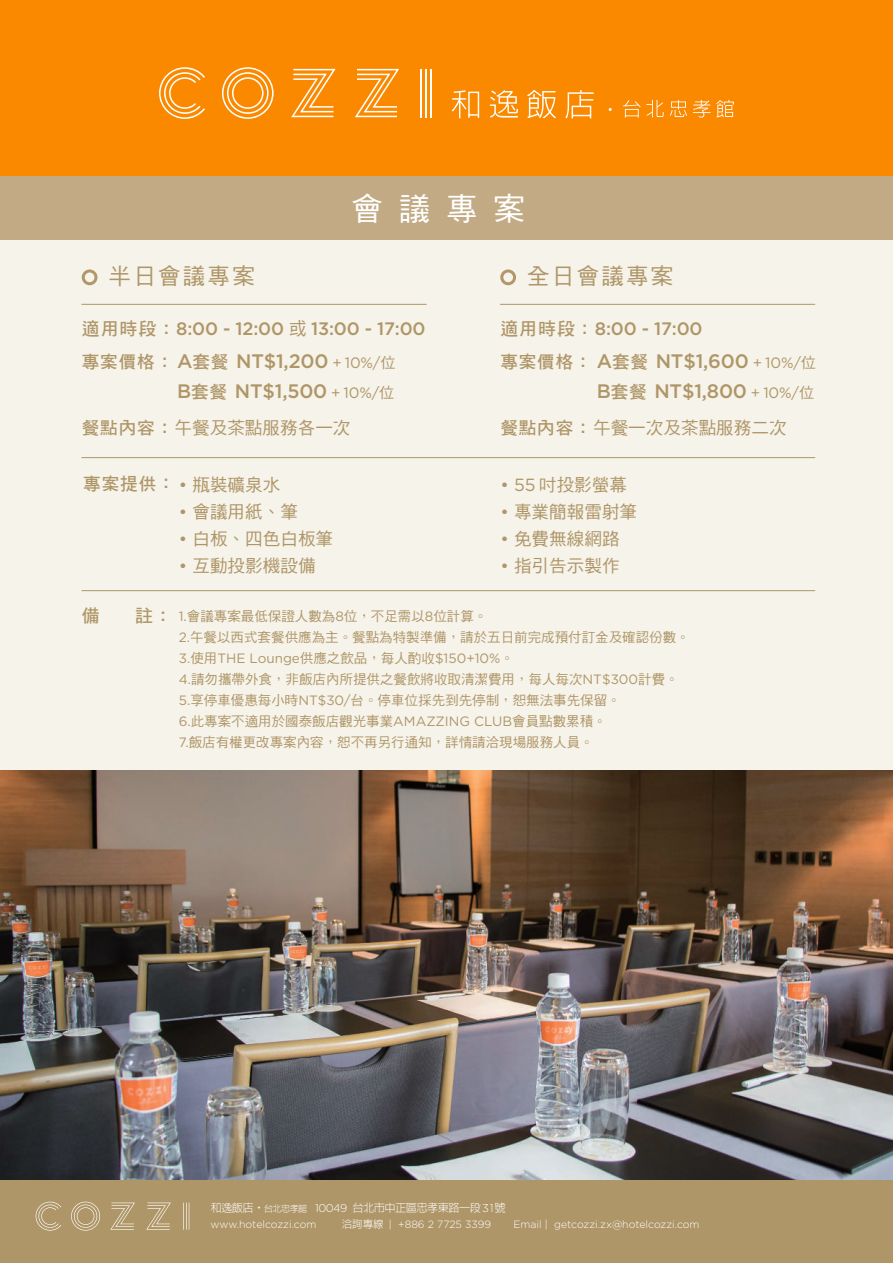
<style>
.page{position:relative;width:893px;height:1263px;background:#f6f3ea}
.page>*{position:absolute;margin:0;border:0;box-sizing:border-box;transform-origin:0 0}
.t1{font:31.5px "DF Hei Std W5";color:#fff}
.t2{font:22.5px "DF Hei Std W5";letter-spacing:.1em;color:#af9668}
.t3{font:500 19.5px/30px "Gotham";letter-spacing:-.01em;color:#af9668}
.t4{font:500 18px "Gotham";letter-spacing:-.01em;color:#af9668}
.t5{font:18px "DF Hei Std W7";color:#af9668}
.t6{font:17.55px "DF Hei Std W5";color:#af9668}
.t7{font:17.55px "DF Hei Std W7";letter-spacing:.05em;color:#af9668}
.t8{font:13.5px/21px "DF Hei Std W5";color:#af9668}
.t9{font:13.5px "Gotham";color:#af9668}
.t10{font:300 11.25px "AR Hei B5";letter-spacing:-.05em;color:#fff}
.t11{font:300 10.5px "Gotham";color:#fff}
.s1{font-family:"DF Hei Std W7";font-weight:400}
.s2{font-family:"DF Hei Std W5";font-weight:400}
.s3{font-size:18px}
.s4{font-family:"DF Hei Std W7";font-weight:400;font-size:17.55px}
.s5{font-weight:400;font-size:15px}
.s6{font-family:"DF Hei Std W5";font-weight:400;font-size:15px}
.s7{font-family:"DF Hei Std W7"}
.s8{font-family:"DF Hei Std W7";font-size:18px}
.s9{font-family:"Gotham"}
.s10{font-family:"DF Hei Std W5"}
.s11{font-size:9px}
.s12{font-family:"AR Hei B5"}
</style>
<div class="page">
<img style="left:0;top:770px;width:893px;height:410px">
<div style="left:0;top:176px;width:893px;height:64px;background:#c1aa84"></div>
<div style="left:0;top:1181px;width:893px;height:82px;background:#af9668"></div>
<svg style="left:36px;top:1202px;width:153px;height:28px"></svg>
<div style="left:0;top:0;width:893px;height:176px;background:#fa8900"></div>
<svg style="left:452px;top:90px;width:27px;height:28px"></svg>
<svg style="left:490px;top:90px;width:28px;height:28px"></svg>
<svg style="left:527px;top:90px;width:29px;height:28px"></svg>
<svg style="left:565px;top:90px;width:29px;height:28px"></svg>
<svg style="left:623px;top:100px;width:41px;height:18px"></svg>
<svg style="left:670px;top:100px;width:17px;height:17px"></svg>
<svg style="left:693px;top:100px;width:17px;height:18px"></svg>
<svg style="left:716px;top:100px;width:18px;height:17px"></svg>
<hr style="left:430px;top:69px;width:2px;height:48px;background:#fff">
<hr style="left:425px;top:69px;width:2px;height:48px;background:#fff">
<svg style="left:159px;top:67px;width:46px;height:52px"></svg>
<svg style="left:355px;top:69px;width:44px;height:48px"></svg>
<hr style="left:421px;top:69px;width:1px;height:48px;background:#fff">
<svg style="left:222px;top:67px;width:52px;height:52px"></svg>
<svg style="left:291px;top:69px;width:45px;height:48px"></svg>
<hr style="left:82px;top:304px;width:344px;height:1px;background:#af9668">
<hr style="left:82px;top:590px;width:733px;height:1px;background:#af9668">
<hr style="left:82px;top:457px;width:733px;height:1px;background:#af9668">
<div style="left:82px;top:269px;width:15px;height:16px;border:3px solid #b19769;border-radius:50%"></div>
<hr style="left:500px;top:304px;width:315px;height:1px;background:#af9668">
<div style="left:500px;top:269px;width:16px;height:16px;border:3px solid #b19769;border-radius:50%"></div>
<h1 class="t1" style="left:352px;top:192px;width:175px">會議專案</h1>
<h2 class="t2" style="left:109px;top:264px;width:148px">半日會議專案</h2>
<h2 class="t2" style="left:527px;top:264px;width:148px">全日會議專案</h2>
<h3 class="t4" style="left:82px;top:317px;width:345px"><span class="s1">適用時段：</span>8:00 - 12:00 <span class="s2">或</span> 13:00 - 17:00</h3>
<p class="t7" style="left:82px;top:352px;width:93px">專案價格<span class="s3">：</span></p>
<h3 class="t4" style="left:500px;top:317px;width:204px"><span class="s1">適用時段：</span>8:00 - 17:00</h3>
<p class="t7" style="left:500px;top:352px;width:93px">專案價格<span class="s3">：</span></p>
<h3 class="t3" style="left:177px;top:346px;width:220px">A<span class="s4">套餐</span> NT$1,200 <span class="s5">+ 10%/</span><span class="s6">位<br></span>B<span class="s4">套餐</span> NT$1,500 <span class="s5">+ 10%/</span><span class="s6">位</span></h3>
<h3 class="t3" style="left:597px;top:346px;width:220px">A<span class="s4">套餐</span> NT$1,600 <span class="s5">+ 10%/</span><span class="s6">位<br></span>B<span class="s4">套餐</span> NT$1,800 <span class="s5">+ 10%/</span><span class="s6">位</span></h3>
<p class="t6" style="left:82px;top:418px;width:270px"><span class="s7">餐點內容</span><span class="s8">：</span>午餐及茶點服務各一次</p>
<p class="t6" style="left:83px;top:475px;width:199px"><span class="s7">專案提供</span><span class="s8">：</span> <span class="s9">•</span> 瓶裝礦泉水</p>
<p class="t6" style="left:179px;top:502px;width:121px"><span class="s9">•</span> 會議用紙、筆</p>
<p class="t6" style="left:179px;top:529px;width:156px"><span class="s9">•</span> 白板、四色白板筆</p>
<p class="t6" style="left:179px;top:556px;width:138px"><span class="s9">•</span> 互動投影機設備</p>
<p class="t6" style="left:500px;top:418px;width:288px"><span class="s7">餐點內容</span><span class="s8">：</span>午餐一次及茶點服務二次</p>
<p class="t6" style="left:500px;top:475px;width:128px"><span class="s9">• 55</span> 吋投影螢幕</p>
<p class="t6" style="left:500px;top:502px;width:138px"><span class="s9">•</span> 專業簡報雷射筆</p>
<p class="t6" style="left:500px;top:529px;width:121px"><span class="s9">•</span> 免費無線網路</p>
<p class="t6" style="left:500px;top:556px;width:121px"><span class="s9">•</span> 指引告示製作</p>
<h3 class="t5" style="left:82px;top:606px;width:19px">備</h3>
<h3 class="t5" style="left:135px;top:607px;width:38px">註：</h3>
<p class="t8" style="left:179px;top:606px;width:512px"><span class="s9">1.</span>會議專案最低保證人數為<span class="s9">8</span>位，不足需以<span class="s9">8</span>位計算。<br><span class="s9">2.</span>午餐以西式套餐供應為主。餐點為特製準備，請於五日前完成預付訂金及確認份數。</p>
<p class="t9" style="left:179px;top:650px;width:337px">3.<span class="s10">使用</span>THE Lounge<span class="s10">供應之飲品，每人酌收</span>$150+10%<span class="s10">。</span></p>
<p class="t8" style="left:179px;top:669px;width:501px"><span class="s9">4.</span>請勿攜帶外食，非飯店內所提供之餐飲將收取清潔費用，每人每次<span class="s9">NT$300</span>計費。<span class="s9">5.</span>享停車優惠每小時<span class="s9">NT$30/</span>台。停車位採先到先停制，恕無法事先保留。<br><span class="s9">6.</span>此專案不適用於國泰飯店觀光事業<span class="s9">AMAZZING CLUB</span>會員點數累積。<br><span class="s9">7.</span>飯店有權更改專案內容，恕不再另行通知，詳情請洽現場服務人員。</p>
<p class="t10" style="left:211px;top:1202px;width:297px">和逸飯店˙<span class="s11">台北忠孝館</span> <span class="s9">10049</span> 台北市中正區忠孝東路一段<span class="s9">31</span>號</p>
<p class="t11" style="left:211px;top:1218px;width:107px">www.hotelcozzi.com</p>
<p class="t11" style="left:342px;top:1218px;width:151px"><span class="s12">洽詢專線</span> | +886 2 7725 3399</p>
<p class="t11" style="left:513px;top:1218px;width:188px">Email | getcozzi.zx@hotelcozzi.com</p>
</div>
